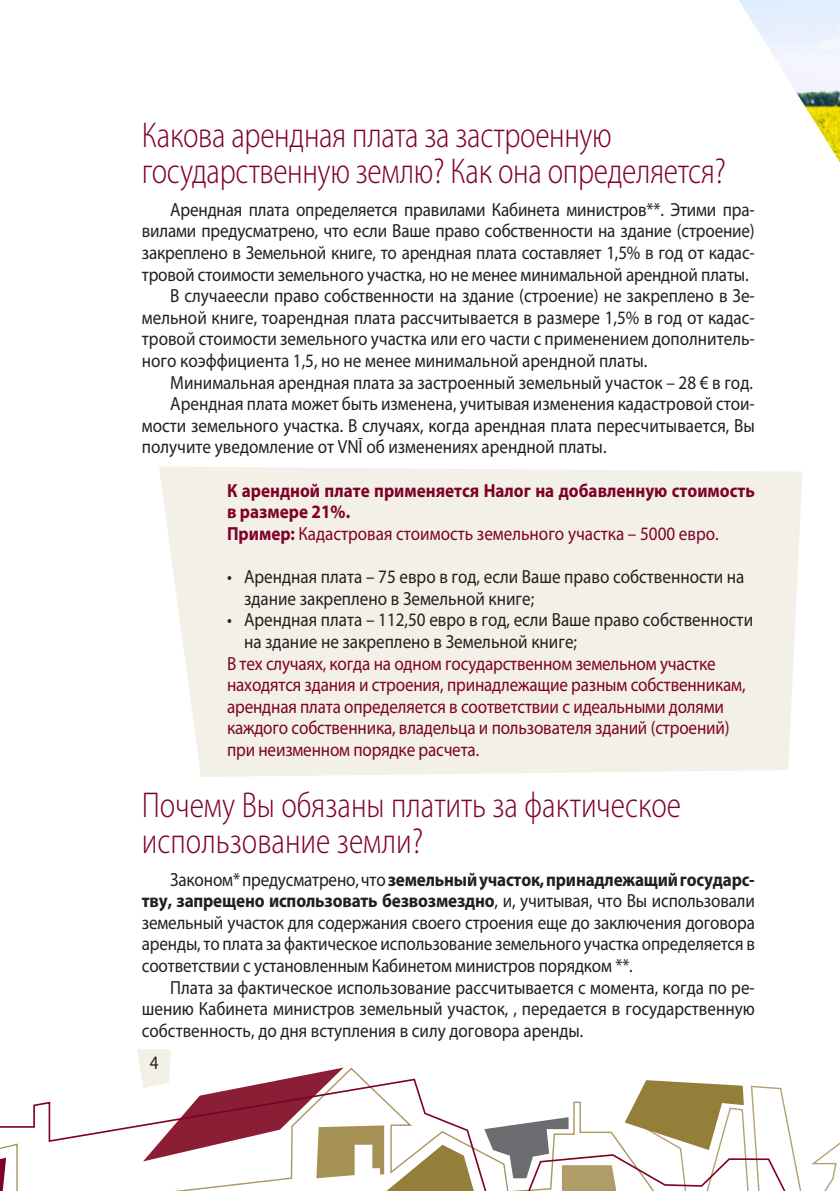
<style>
.page{position:relative;width:840px;height:1191px;background:#fff}
.page>*{position:absolute;margin:0;border:0;box-sizing:border-box;transform-origin:0 0}
.t1{font:300 semi-condensed 36px/36px "Myriad Pro";letter-spacing:-.01em;color:#7f0128;scale:.9 1}
.t2{font:19px/21.6px "Myriad Pro";color:#231f20;scale:.9 1}
.t3{font:19px/21.6px "Myriad Pro";letter-spacing:-.01em;color:#7f0128;scale:.9 1}
.t4{font:700 19px/21.6px "Myriad Pro";color:#7f0128;scale:.9 1}
.s1{font-weight:400}
.s2{font-weight:700}
</style>
<div class="page">
<svg style="left:0;top:1080px;width:839px;height:111px"></svg>
<svg style="left:137px;top:1049px;width:338px;height:142px"></svg>
<img style="left:739px;top:0;width:100px;height:161px">
<div style="left:159px;top:466px;width:643px;height:311px;background:#f3f0e8"></div>
<h1 class="t1" style="left:142px;top:117px;width:650px">Какова арендная плата за застроенную государственную землю? Как она определяется?</h1>
<p class="t2" style="left:170px;top:198px;width:650px">Арендная плата определяется правилами Кабинета министров**. Этими пра-</p>
<p class="t2" style="left:142px;top:220px;width:682px">вилами предусматрено, что если Ваше право собственности на здание (строение)</p>
<p class="t2" style="left:142px;top:241px;width:681px">закреплено в Земельной книге, то арендная плата составляет 1,5% в год от кадас-</p>
<p class="t2" style="left:142px;top:263px;width:675px">тровой стоимости земельного участка, но не менее минимальной арендной платы.</p>
<p class="t2" style="left:170px;top:285px;width:650px">В случаеесли право собственности на здание (строение) не закреплено в Зе-</p>
<p class="t2" style="left:142px;top:306px;width:681px">мельной книге, тоарендная плата рассчитывается в размере 1,5% в год от кадас-</p>
<p class="t2" style="left:142px;top:328px;width:682px">тровой стоимости земельного участка или его части с применением дополнитель-</p>
<p class="t2" style="left:142px;top:349px;width:562px">ного коэффициента 1,5, но не менее минимальной арендной платы.</p>
<p class="t2" style="left:170px;top:371px;width:648px">Минимальная арендная плата за застроенный земельный участок – 28 € в год.</p>
<p class="t2" style="left:170px;top:393px;width:649px">Арендная плата может быть изменена, учитывая изменения кадастровой стои-</p>
<p class="t2" style="left:142px;top:414px;width:682px">мости земельного участка. В случаях, когда арендная плата пересчитывается, Вы</p>
<p class="t2" style="left:142px;top:436px;width:517px">получите уведомление от VNĪ об изменениях арендной платы.</p>
<p class="t4" style="left:227px;top:479px;width:587px">К арендной плате применяется Налог на добавленную стоимость в размере 21%.<br>Пример: <span class="s1">Кадастровая стоимость земельного участка – 5000 евро.</span></p>
<p class="t2" style="left:244px;top:565px;width:557px;text-indent:-17px">• Арендная плата – 75 евро в год, если Ваше право собственности на здание закреплено в Земельной книге;</p>
<p class="t2" style="left:244px;top:609px;width:567px;text-indent:-17px">• Арендная плата – 112,50 евро в год, если Ваше право собственности на здание не закреплено в Земельной книге;</p>
<p class="t3" style="left:227px;top:652px;width:577px">В тех случаях, когда на одном государственном земельном участке находятся здания и строения, принадлежащие разным собственникам, арендная плата определяется в соответствии с идеальными долями каждого собственника, владельца и пользователя зданий (строений) при неизменном порядке расчета.</p>
<h1 class="t1" style="left:142px;top:786px;width:600px">Почему Вы обязаны платить за фактическое использование земли?</h1>
<p class="t2" style="left:142px;top:868px;width:682px;text-align:justify;text-indent:28px">Законом* предусматрено, что <span class="s2">земельный участок, принадлежащий государс&shy;тву, запрещено использовать безвозмездно</span>, и, учитывая, что Вы использовали земельный участок для содержания своего строения еще до заключения договора аренды, то плата за фактическое использование земельного участка определяется в соответствии с установленным Кабинетом министров порядком **.</p>
<p class="t2" style="left:142px;top:976px;width:682px;text-align:justify;text-indent:28px">Плата за фактическое использование рассчитывается с момента, когда по ре&shy;шению Кабинета министров земельный участок, , передается в государственную собственность, до дня вступления в силу договора аренды.</p>
<p class="t2" style="left:150px;top:1051px;width:11px">4</p>
</div>
